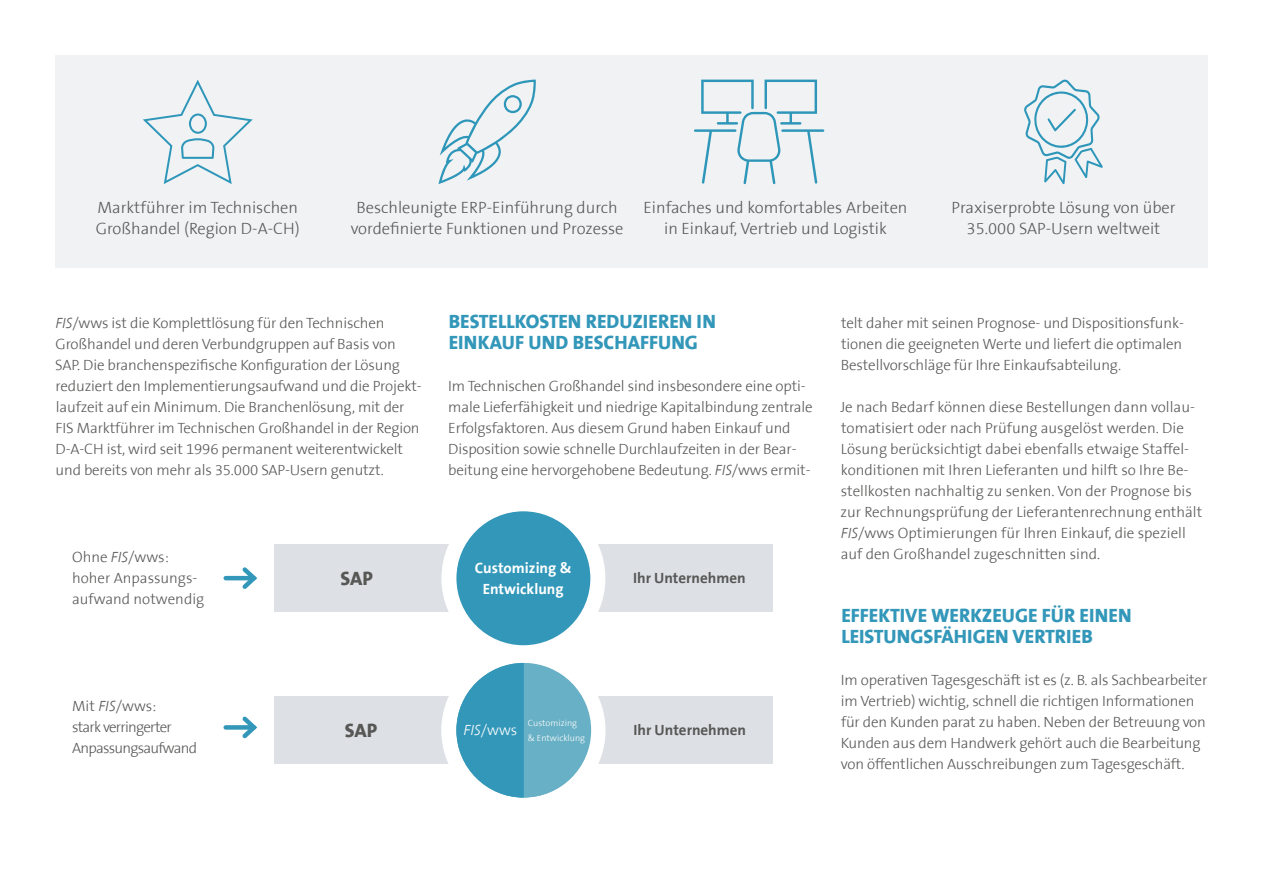
<style>
.page{position:relative;width:1263px;height:893px;background:#fff}
.page>*{position:absolute;margin:0;border:0;box-sizing:border-box;transform-origin:0 0}
.t1{font:800 19.5px/21px "The Sans B8";color:#3297b9}
.t2{font:800 19.5px "The Sans B8";letter-spacing:-.005em;color:#575756}
.t3{font:300 16.5px/21px "The Sans B3";color:#575756;text-align:center}
.t4{font:300 15px/21px "The Sans B3";letter-spacing:-.01em;color:#575756}
.t5{font:300 15px/21px "The Sans B3";letter-spacing:-.05em;color:#575756}
.t6{font:700 15px "The Sans B7";color:#575756}
.t7{font:700 15px/21px "The Sans B7";color:#fff;text-align:center}
.t8{font:300 15px "The Sans B3";color:#fff}
.t9{font:300 13.5px "The Sans B3";color:#fff}
.t10{font:300 9px/15px "The Sans B3";color:#fff}
.s1{font-style:italic}
</style>
<div class="page">
<div style="left:55px;top:55px;width:1153px;height:213px;background:#f0f2f4"></div>
<div style="left:523px;top:544px;width:250px;height:68px;background:#dde1e5"></div>
<div style="left:523px;top:697px;width:250px;height:67px;background:#dde1e5"></div>
<div style="left:274px;top:544px;width:249px;height:68px;background:#dde1e5"></div>
<div style="left:274px;top:697px;width:249px;height:67px;background:#dde1e5"></div>
<div style="left:449px;top:504px;width:149px;height:149px;background:#3297b9;border-radius:50%"></div>
<div style="left:441px;top:496px;width:164px;height:164px;border:15px solid #fff;border-radius:50%"></div>
<svg style="left:449px;top:656px;width:149px;height:149px"></svg>
<div style="left:441px;top:648px;width:164px;height:164px;border:15px solid #fff;border-radius:50%"></div>
<div style="left:456px;top:663px;width:135px;height:135px;background:#68b0c5;border-radius:50%"></div>
<svg style="left:456px;top:663px;width:68px;height:135px"></svg>
<div style="left:226px;top:725px;width:28px;height:5px;background:#3297b9"></div>
<svg style="left:238px;top:716px;width:20px;height:23px"></svg>
<hr style="left:226px;top:576px;width:28px;height:4px;background:#3297b9">
<svg style="left:238px;top:567px;width:20px;height:22px"></svg>
<svg style="left:143px;top:80px;width:110px;height:104px"></svg>
<svg style="left:438px;top:80px;width:98px;height:104px"></svg>
<svg style="left:694px;top:80px;width:130px;height:104px"></svg>
<svg style="left:1024px;top:79px;width:79px;height:105px"></svg>
<p class="t3" style="left:96px;top:198px;width:206px;text-align:left">Marktführer im Technischen<br>Großhandel (Region D-A-CH)</p>
<p class="t3" style="left:351px;top:198px;width:274px">Beschleunigte ERP-Einführung durch vordefinierte Funktionen und Prozesse</p>
<p class="t3" style="left:643px;top:198px;width:265px">Einfaches und komfortables Arbeiten in Einkauf, Vertrieb und Logistik</p>
<p class="t3" style="left:951px;top:198px;width:226px">Praxiserprobte Lösung von über<br>35.000 SAP-Usern weltweit</p>
<p class="t4" style="left:55px;top:314px;width:368px"><span class="s1">FIS</span>/wws ist die Komplettlösung für den Technischen Großhandel und deren Verbundgruppen auf Basis von SAP. Die branchenspezifische Konfiguration der Lösung reduziert den Implementierungsaufwand und die Projekt&shy;laufzeit auf ein Minimum. Die Branchenlösung, mit der FIS Marktführer im Technischen Großhandel in der Region D-A-CH ist, wird seit 1996 permanent weiterentwickelt und bereits von mehr als 35.000 SAP-Usern genutzt.</p>
<h1 class="t1" style="left:449px;top:312px;width:269px">BESTELLKOSTEN REDUZIEREN IN<br>EINKAUF UND BESCHAFFUNG</h1>
<p class="t4" style="left:448px;top:377px;width:366px">Im Technischen Großhandel sind insbesondere eine opti&shy;male Lieferfähigkeit und niedrige Kapitalbindung zentrale Erfolgsfaktoren. Aus diesem Grund haben Einkauf und Disposition sowie schnelle Durchlaufzeiten in der Bear&shy;beitung eine hervorgehobene Bedeutung. <span class="s1">FIS</span>/wws ermit-</p>
<p class="t4" style="left:72px;top:548px;width:134px">Ohne <span class="s1">FIS</span>/wws: hoher Anpassungs&shy;aufwand notwendig</p>
<p class="t5" style="left:72px;top:697px;width:126px">Mit <span class="s1">FIS</span>/wws:<br>stark verringerter<br>Anpassungsaufwand</p>
<h1 class="t2" style="left:340px;top:568px;width:34px">SAP</h1>
<h1 class="t2" style="left:345px;top:720px;width:34px">SAP</h1>
<p class="t7" style="left:475px;top:558px;width:98px">Customizing &amp;<br>Entwicklung</p>
<p class="t9" style="left:479px;top:713px;width:89px">Customizing &amp;</p>
<p class="t8" style="left:464px;top:723px;width:55px"><span class="s1">FIS</span>/wws</p>
<p class="t10" style="left:528px;top:716px;width:59px">Customizing &amp; Entwicklung</p>
<p class="t6" style="left:633px;top:570px;width:114px">Ihr Unternehmen</p>
<p class="t6" style="left:633px;top:722px;width:114px">Ihr Unternehmen</p>
<p class="t4" style="left:841px;top:314px;width:344px;text-align:justify">telt daher mit seinen Prognose- und Dispositionsfunk&shy;tionen die geeigneten Werte und liefert die optimalen Bestellvorschläge für Ihre Einkaufsabteilung.</p>
<p class="t4" style="left:840px;top:398px;width:363px">Je nach Bedarf können diese Bestellungen dann vollau&shy;tomatisiert oder nach Prüfung ausgelöst werden. Die Lösung berücksichtigt dabei ebenfalls etwaige Staffel&shy;konditionen mit Ihren Lieferanten und hilft so Ihre Be&shy;stellkosten nachhaltig zu senken. Von der Prognose bis zur Rechnungsprüfung der Lieferantenrechnung enthält <span class="s1">FIS</span>/wws Optimierungen für Ihren Einkauf, die speziell auf den Großhandel zugeschnitten sind.</p>
<h1 class="t1" style="left:841px;top:606px;width:292px">EFFEKTIVE WERKZEUGE FÜR EINEN<br>LEISTUNGSFÄHIGEN VERTRIEB</h1>
<p class="t4" style="left:841px;top:671px;width:368px">Im operativen Tagesgeschäft ist es (z. B. als Sachbearbeiter im Vertrieb) wichtig, schnell die richtigen Informationen für den Kunden parat zu haben. Neben der Betreuung von Kunden aus dem Handwerk gehört auch die Bearbeitung von öffentlichen Ausschreibungen zum Tagesgeschäft.</p>
</div>
